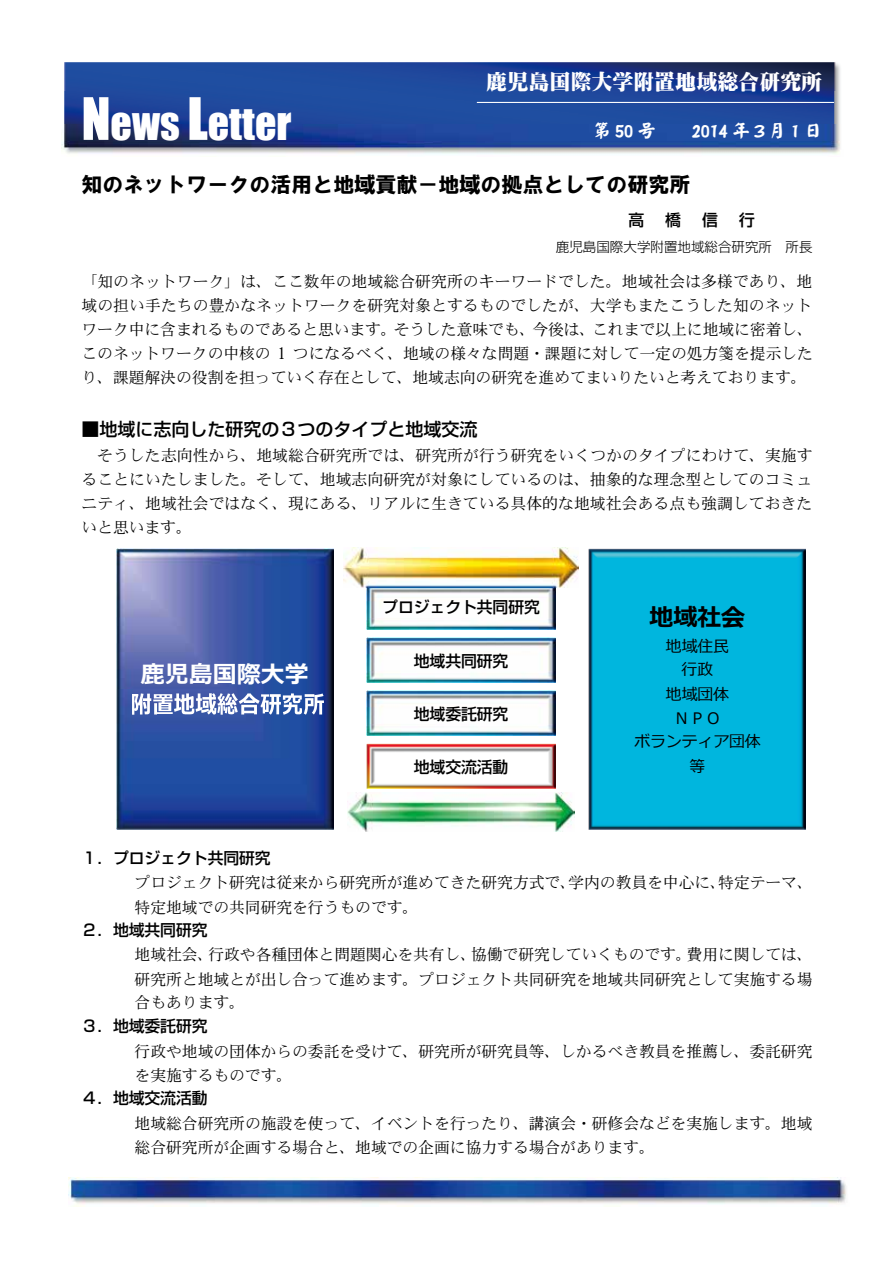
<style>
.page{position:relative;width:893px;height:1263px;background:#fff}
.page>*{position:absolute;margin:0;border:0;box-sizing:border-box;transform-origin:0 0}
.t1{font:42px "Impact";color:#fff}
.t2{font:24px "TTD2 AA3256 t CID";color:#fff}
.t3{font:24px "TTD2 AA3256 t CID";color:#000}
.t4{font:21px "HGS Soei Kakugothic UB";color:#000}
.t5{font:21px "Mingti EG Ultra SJIS";color:#fff}
.t6{font:500 18px "Shin Go Pr 5";color:#000}
.t7{font:18px "TT89 DF4806 t CID";color:#fff}
.t8{font:15.9px/24px "JSHS Mincho U W3 WIN RKSJ H";color:#000;text-align:justify}
.t9{font:500 15.9px "Shin Go Pr 5";letter-spacing:-.005em;color:#000}
.t10{font:15.9px/24px "TTA6 BA38 E4 t CID";color:#000;text-align:center}
.t11{font:300 13.5px "Shin Go Pr 5";color:#000}
.s1{font-size:54px}
</style>
<div class="page">
<img style="left:62px;top:62px;width:779px;height:92px">
<hr style="left:477px;top:102px;width:357px;height:1px;background:#fff">
<img style="left:68px;top:1177px;width:779px;height:29px">
<img style="left:116px;top:549px;width:217px;height:280px">
<svg style="left:132px;top:693px;width:192px;height:22px"></svg>
<img style="left:589px;top:549px;width:217px;height:280px">
<img style="left:366px;top:587px;width:190px;height:43px">
<img style="left:366px;top:637px;width:190px;height:46px">
<img style="left:366px;top:690px;width:190px;height:46px">
<img style="left:366px;top:743px;width:190px;height:46px">
<img style="left:344px;top:548px;width:234px;height:39px">
<img style="left:347px;top:792px;width:228px;height:39px">
<h3 class="t5" style="left:486px;top:71px;width:338px">鹿児島国際大学附置地域総合研究所</h3>
<h1 class="t1" style="left:81px;top:91px;width:212px"><span class="s1">N</span>ews <span class="s1">L</span>etter</h1>
<p class="t7" style="left:593px;top:122px;width:64px">第50号</p>
<p class="t7" style="left:692px;top:122px;width:132px">2014 年３月１日</p>
<h3 class="t4" style="left:81px;top:174px;width:610px">知のネットワークの活用と地域貢献－地域の拠点としての研究所</h3>
<p class="t9" style="left:628px;top:207px;width:17px">高</p>
<p class="t9" style="left:665px;top:207px;width:17px">橋</p>
<p class="t9" style="left:702px;top:207px;width:17px">信</p>
<p class="t9" style="left:739px;top:207px;width:17px">行</p>
<p class="t11" style="left:556px;top:235px;width:258px">鹿児島国際大学附置地域総合研究所 所長</p>
<p class="t8" style="left:81px;top:269px;width:733px">「知のネットワーク」は、ここ数年の地域総合研究所のキーワードでした。地域社会は多様であり、地域の担い手たちの豊かなネットワークを研究対象とするものでしたが、大学もまたこうした知のネットワーク中に含まれるものであると思います。そうした意味でも、今後は、これまで以上に地域に密着し、このネットワークの中核の 1 つになるべく、地域の様々な問題・課題に対して一定の処方箋を提示したり、課題解決の役割を担っていく存在として、地域志向の研究を進めてまいりたいと考えております。</p>
<p class="t6" style="left:81px;top:414px;width:398px">■地域に志向した研究の３つのタイプと地域交流</p>
<p class="t8" style="left:81px;top:443px;width:733px;text-indent:16px">そうした志向性から、地域総合研究所では、研究所が行う研究をいくつかのタイプにわけて、実施することにいたしました。そして、地域志向研究が対象にしているのは、抽象的な理念型としてのコミュニティ、地域社会ではなく、現にある、リアルに生きている具体的な地域社会ある点も強調しておきたいと思います。</p>
<h2 class="t2" style="left:141px;top:661px;width:169px">⿅児島国際大学</h2>
<p class="t9" style="left:382px;top:593px;width:159px">プロジェクト共同研究</p>
<p class="t9" style="left:414px;top:648px;width:96px">地域共同研究</p>
<p class="t9" style="left:414px;top:701px;width:96px">地域委託研究</p>
<p class="t9" style="left:414px;top:754px;width:96px">地域交流活動</p>
<h2 class="t3" style="left:649px;top:604px;width:97px">地域社会</h2>
<p class="t10" style="left:634px;top:634px;width:128px">地域住⺠<br>⾏政<br>地域団体<br>ＮＰＯ<br>ボランティア団体等</p>
<p class="t9" style="left:81px;top:845px;width:191px">１．プロジェクト共同研究</p>
<p class="t8" style="left:135px;top:871px;width:680px">プロジェクト研究は従来から研究所が進めてきた研究方式で、学内の教員を中心に、特定テーマ、特定地域での共同研究を行うものです。</p>
<p class="t9" style="left:81px;top:917px;width:128px">２．地域共同研究</p>
<p class="t8" style="left:135px;top:943px;width:680px">地域社会、行政や各種団体と問題関心を共有し、協働で研究していくものです。費用に関しては、研究所と地域とが出し合って進めます。プロジェクト共同研究を地域共同研究として実施する場合もあります。</p>
<p class="t9" style="left:81px;top:1013px;width:128px">３．地域委託研究</p>
<p class="t8" style="left:135px;top:1039px;width:680px">行政や地域の団体からの委託を受けて、研究所が研究員等、しかるべき教員を推薦し、委託研究を実施するものです。</p>
<p class="t9" style="left:81px;top:1085px;width:128px">４．地域交流活動</p>
<p class="t8" style="left:135px;top:1111px;width:680px">地域総合研究所の施設を使って、イベントを行ったり、講演会・研修会などを実施します。地域総合研究所が企画する場合と、地域での企画に協力する場合があります。</p>
</div>
